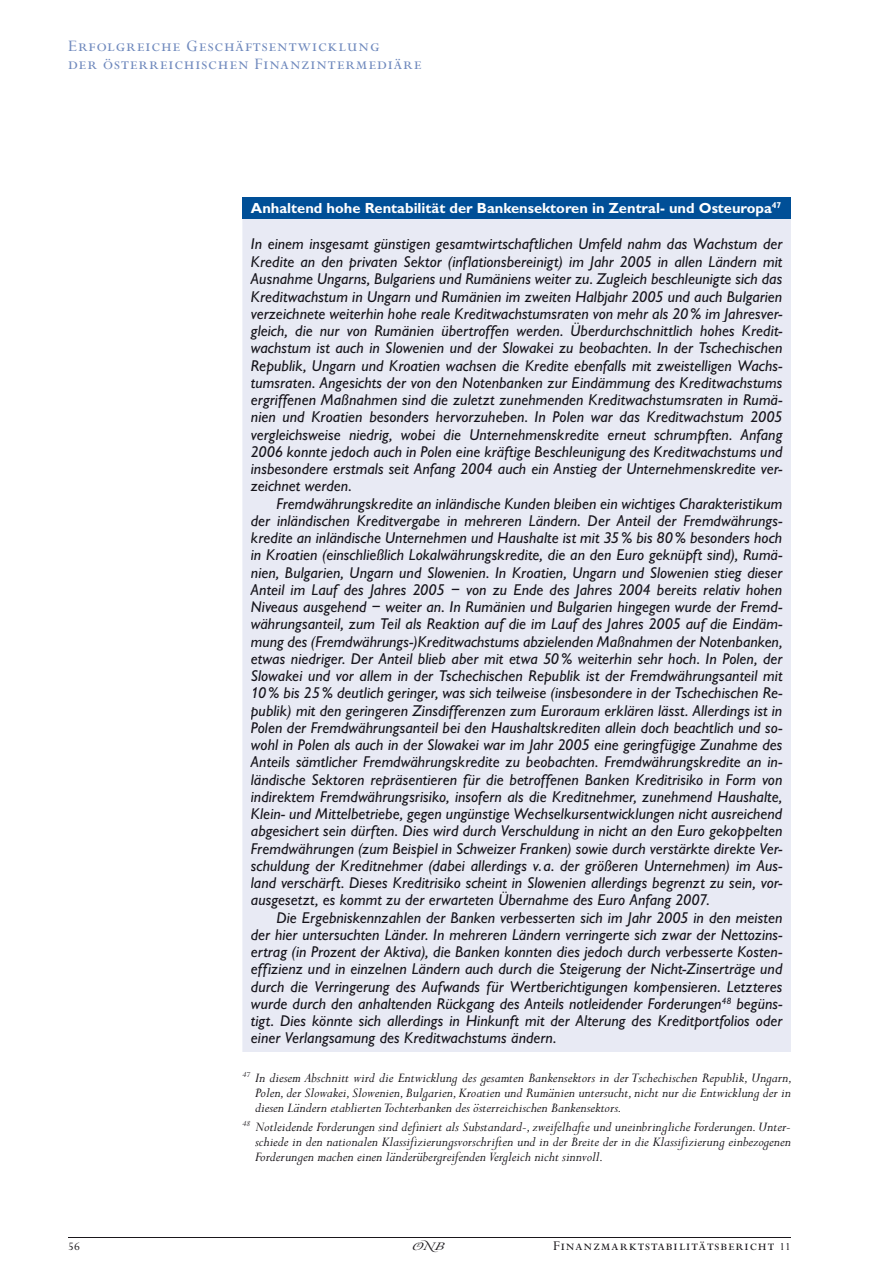
<style>
.page{position:relative;width:893px;height:1263px;background:#fff}
.page>*{position:absolute;margin:0;border:0;box-sizing:border-box;transform-origin:0 0}
.t1{font:18px/18.8px "Perpetua Sc Oe NB";letter-spacing:.045em;color:#6f89bd}
.t2{font:italic 15.75px/17.2px "Gill Alternate One";letter-spacing:.005em;color:#16141b;text-align:justify}
.t3{font:italic 15px/15px "Perpetua";color:#1a171b;text-align:justify}
.t4{font:15px "Perpetua Sc Oe NB";letter-spacing:.06em;color:#1a171b}
.t5{font:700 14.7px "Gill Alternate One";color:#fff}
.t6{font:12.75px "Perpetua";color:#1a171b}
.s1{font-family:"Perpetua";font-size:12.3px}
</style>
<div class="page">
<hr style="left:68px;top:1237px;width:723px;height:1px;background:#1a171b">
<div style="left:242px;top:219px;width:549px;height:833px;background:#e8eaf4"></div>
<div style="left:242px;top:198px;width:549px;height:21px;background:#004f97"></div>
<div style="left:251px;top:238px;width:532px;height:15px;background:#e8eaf4"></div>
<div style="left:251px;top:256px;width:14px;height:11px;background:#e8eaf4"></div>
<div style="left:266px;top:256px;width:516px;height:15px;background:#e8eaf4"></div>
<div style="left:250px;top:274px;width:532px;height:14px;background:#e8eaf4"></div>
<div style="left:251px;top:291px;width:531px;height:14px;background:#e8eaf4"></div>
<div style="left:251px;top:308px;width:531px;height:14px;background:#e8eaf4"></div>
<div style="left:251px;top:323px;width:531px;height:17px;background:#e8eaf4"></div>
<div style="left:251px;top:342px;width:531px;height:12px;background:#e8eaf4"></div>
<div style="left:251px;top:360px;width:531px;height:14px;background:#e8eaf4"></div>
<div style="left:251px;top:377px;width:531px;height:14px;background:#e8eaf4"></div>
<div style="left:251px;top:394px;width:531px;height:15px;background:#e8eaf4"></div>
<div style="left:251px;top:411px;width:531px;height:12px;background:#e8eaf4"></div>
<div style="left:251px;top:429px;width:532px;height:14px;background:#e8eaf4"></div>
<div style="left:251px;top:446px;width:532px;height:14px;background:#e8eaf4"></div>
<div style="left:251px;top:463px;width:531px;height:15px;background:#e8eaf4"></div>
<div style="left:251px;top:481px;width:101px;height:11px;background:#e8eaf4"></div>
<div style="left:251px;top:498px;width:531px;height:14px;background:#e8eaf4"></div>
<div style="left:251px;top:515px;width:531px;height:14px;background:#e8eaf4"></div>
<div style="left:251px;top:532px;width:531px;height:11px;background:#e8eaf4"></div>
<div style="left:251px;top:549px;width:531px;height:15px;background:#e8eaf4"></div>
<div style="left:251px;top:567px;width:532px;height:14px;background:#e8eaf4"></div>
<div style="left:250px;top:584px;width:532px;height:14px;background:#e8eaf4"></div>
<div style="left:251px;top:601px;width:531px;height:15px;background:#e8eaf4"></div>
<div style="left:251px;top:618px;width:531px;height:15px;background:#e8eaf4"></div>
<div style="left:251px;top:636px;width:531px;height:14px;background:#e8eaf4"></div>
<div style="left:251px;top:653px;width:532px;height:14px;background:#e8eaf4"></div>
<div style="left:252px;top:670px;width:530px;height:15px;background:#e8eaf4"></div>
<div style="left:253px;top:687px;width:529px;height:15px;background:#e8eaf4"></div>
<div style="left:251px;top:705px;width:531px;height:14px;background:#e8eaf4"></div>
<div style="left:251px;top:722px;width:531px;height:14px;background:#e8eaf4"></div>
<div style="left:251px;top:739px;width:531px;height:15px;background:#e8eaf4"></div>
<div style="left:250px;top:757px;width:532px;height:14px;background:#e8eaf4"></div>
<div style="left:251px;top:774px;width:531px;height:14px;background:#e8eaf4"></div>
<div style="left:251px;top:791px;width:531px;height:14px;background:#e8eaf4"></div>
<div style="left:251px;top:808px;width:532px;height:15px;background:#e8eaf4"></div>
<div style="left:251px;top:825px;width:531px;height:15px;background:#e8eaf4"></div>
<div style="left:251px;top:843px;width:531px;height:14px;background:#e8eaf4"></div>
<div style="left:251px;top:860px;width:531px;height:14px;background:#e8eaf4"></div>
<div style="left:251px;top:877px;width:531px;height:15px;background:#e8eaf4"></div>
<div style="left:251px;top:892px;width:458px;height:17px;background:#e8eaf4"></div>
<div style="left:251px;top:912px;width:531px;height:14px;background:#e8eaf4"></div>
<div style="left:251px;top:929px;width:531px;height:14px;background:#e8eaf4"></div>
<div style="left:251px;top:946px;width:531px;height:15px;background:#e8eaf4"></div>
<div style="left:251px;top:963px;width:532px;height:15px;background:#e8eaf4"></div>
<div style="left:251px;top:981px;width:531px;height:14px;background:#e8eaf4"></div>
<div style="left:251px;top:998px;width:470px;height:14px;background:#e8eaf4"></div>
<div style="left:722px;top:997px;width:9px;height:7px;background:#e8eaf4"></div>
<div style="left:731px;top:998px;width:51px;height:14px;background:#e8eaf4"></div>
<div style="left:251px;top:1015px;width:532px;height:15px;background:#e8eaf4"></div>
<div style="left:251px;top:1033px;width:305px;height:14px;background:#e8eaf4"></div>
<p class="t1" style="left:68px;top:37px;width:355px">Erfolgreiche Geschäftsentwicklung<br>der österreichischen Finanzintermediäre</p>
<p class="t5" style="left:251px;top:199px;width:532px">Anhaltend hohe Rentabilität der Bankensektoren in Zentral- und Osteuropa<sup>47</sup></p>
<p class="t2" style="left:251px;top:235px;width:533px">In einem insgesamt günstigen gesamtwirtschaftlichen Umfeld nahm das Wachstum der Kredite an den privaten Sektor (inflationsbereinigt) im Jahr 2005 in allen Ländern mit Ausnahme Ungarns, Bulgariens und Rumäniens weiter zu. Zugleich beschleunigte sich das Kreditwachstum in Ungarn und Rumänien im zweiten Halbjahr 2005 und auch Bulgarien verzeichnete weiterhin hohe reale Kreditwachstumsraten von mehr als 20 % im Jahresver&shy;gleich, die nur von Rumänien übertroffen werden. Überdurchschnittlich hohes Kredit&shy;wachstum ist auch in Slowenien und der Slowakei zu beobachten. In der Tschechischen Republik, Ungarn und Kroatien wachsen die Kredite ebenfalls mit zweistelligen Wachs&shy;tumsraten. Angesichts der von den Notenbanken zur Eindämmung des Kreditwachstums ergriffenen Maßnahmen sind die zuletzt zunehmenden Kreditwachstumsraten in Rumä&shy;nien und Kroatien besonders hervorzuheben. In Polen war das Kreditwachstum 2005 vergleichsweise niedrig, wobei die Unternehmenskredite erneut schrumpften. Anfang 2006 konnte jedoch auch in Polen eine kräftige Beschleunigung des Kreditwachstums und insbesondere erstmals seit Anfang 2004 auch ein Anstieg der Unternehmenskredite ver&shy;zeichnet werden.</p>
<p class="t2" style="left:251px;top:495px;width:533px;text-indent:26px">Fremdwährungskredite an inländische Kunden bleiben ein wichtiges Charakteristikum der inländischen Kreditvergabe in mehreren Ländern. Der Anteil der Fremdwährungs&shy;kredite an inländische Unternehmen und Haushalte ist mit 35 % bis 80 % besonders hoch in Kroatien (einschließlich Lokalwährungskredite, die an den Euro geknüpft sind), Rumä&shy;nien, Bulgarien, Ungarn und Slowenien. In Kroatien, Ungarn und Slowenien stieg dieser Anteil im Lauf des Jahres 2005 – von zu Ende des Jahres 2004 bereits relativ hohen Niveaus ausgehend – weiter an. In Rumänien und Bulgarien hingegen wurde der Fremd&shy;währungsanteil, zum Teil als Reaktion auf die im Lauf des Jahres 2005 auf die Eindäm&shy;mung des (Fremdwährungs-)Kreditwachstums abzielenden Maßnahmen der Notenban ken, etwas niedriger. Der Anteil blieb aber mit etwa 50 % weiterhin sehr hoch. In Polen, der Slowakei und vor allem in der Tschechischen Republik ist der Fremdwährungsanteil mit 10 % bis 25 % deutlich geringer, was sich teilweise (insbesondere in der Tschechischen Re&shy;publik) mit den geringeren Zinsdifferenzen zum Euroraum erklären lässt. Allerdings ist in Polen der Fremdwährungsanteil bei den Haushaltskrediten allein doch beachtlich und so&shy;wohl in Polen als auch in der Slowakei war im Jahr 2005 eine geringfügige Zunahme des Anteils sämtlicher Fremdwährungskredite zu beobachten. Fremdwährungskredite an in&shy;ländische Sektoren repräsentieren für die betroffenen Banken Kreditrisiko in Form von indirektem Fremdwährungsrisiko, insofern als die Kreditnehmer, zunehmend Haushalte, Klein- und Mittelbetriebe, gegen ungünstige Wechselkursentwicklungen nicht ausreichend abgesichert sein dürften. Dies wird durch Verschuldung in nicht an den Euro gekoppelten Fremdwährungen (zum Beispiel in Schweizer Franken) sowie durch verstärkte direkte Ver&shy;schuldung der Kreditnehmer (dabei allerdings v. a. der größeren Unternehmen) im Aus&shy;land verschärft. Dieses Kreditrisiko scheint in Slowenien allerdings begrenzt zu sein, vor&shy;ausgesetzt, es kommt zu der erwarteten Übernahme des Euro Anfang 2007.</p>
<p class="t2" style="left:251px;top:909px;width:533px;text-indent:26px">Die Ergebniskennzahlen der Banken verbesserten sich im Jahr 2005 in den meisten der hier untersuchten Länder. In mehreren Ländern verringerte sich zwar der Nettozins&shy;ertrag (in Prozent der Aktiva), die Banken konnten dies jedoch durch verbesserte Kosten&shy;effizienz und in einzelnen Ländern auch durch die Steigerung der Nicht-Zinserträge und durch die Verringerung des Aufwands für Wertberichtigungen kompensieren. Letzteres wurde durch den anhaltenden Rückgang des Anteils notleidender Forderungen<sup>48</sup> begüns&shy;tigt. Dies könnte sich allerdings in Hinkunft mit der Alterung des Kreditportfolios oder einer Verlangsamung des Kreditwachstums ändern.</p>
<p class="t3" style="left:255px;top:1070px;width:539px;text-indent:-13px"><sup>47</sup> In diesem Abschnitt wird die Entwicklung des gesamten Bankensektors in der Tschechischen Republik, Ungarn, Polen, der Slowakei, Slowenien, Bulgarien, Kroatien und Rumänien untersucht, nicht nur die Entwicklung der in diesen Ländern etablierten Tochterbanken des österreichischen Bankensektors.</p>
<p class="t3" style="left:255px;top:1120px;width:537px;text-indent:-13px"><sup>48</sup> Notleidende Forderungen sind definiert als Substandard-, zweifelhafte und uneinbringliche Forderungen. Unter&shy;schiede in den nationalen Klassifizierungsvorschriften und in der Breite der in die Klassifizierung einbezogenen Forderungen machen einen länderübergreifenden Vergleich nicht sinnvoll.</p>
<p class="t6" style="left:68px;top:1240px;width:13px">56</p>
<p class="t4" style="left:408px;top:1238px;width:44px">◊</p>
<p class="t4" style="left:553px;top:1238px;width:239px">Finanzmarktstabilitätsbericht <span class="s1">11</span></p>
</div>
